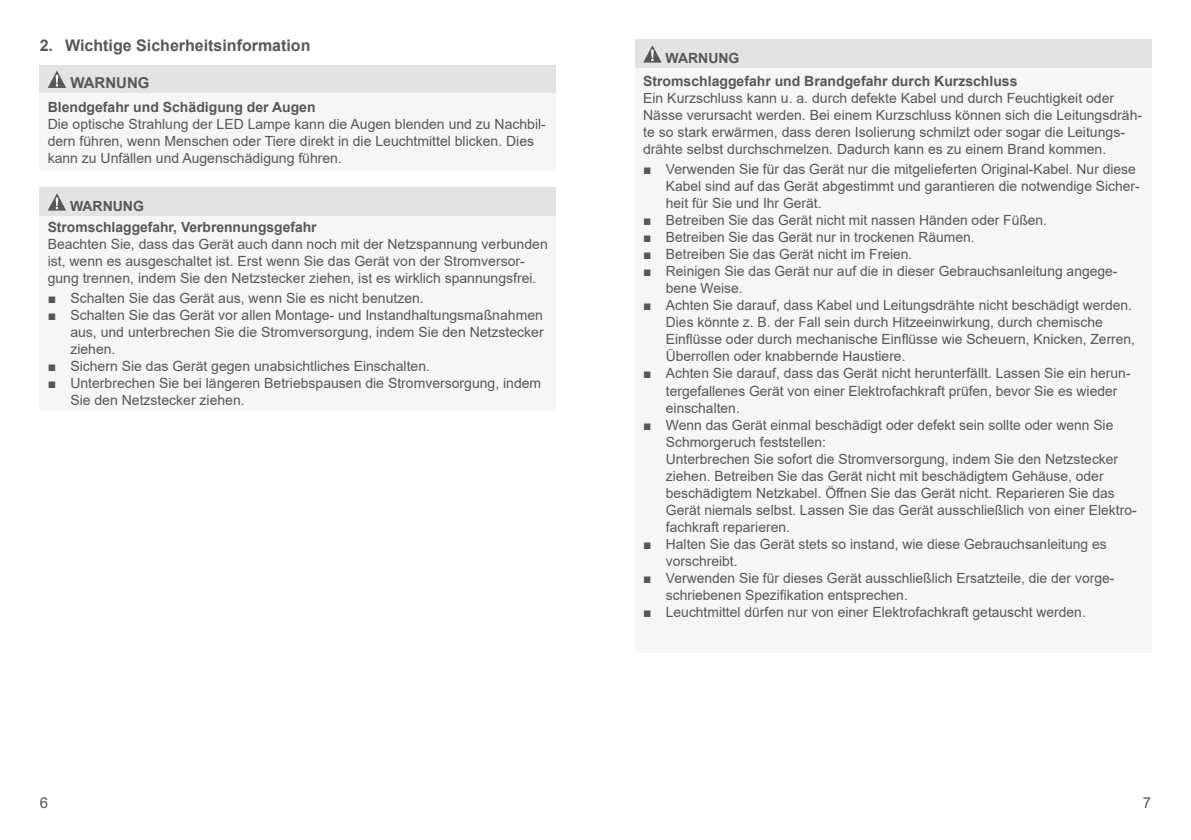
<style>
.page{position:relative;width:1191px;height:840px;background:#fff}
.page>*{position:absolute;margin:0;border:0;box-sizing:border-box;transform-origin:0 0}
.t1{font:700 16px "Arial";color:#575756}
.t2{font:700 15px "Arial";color:#575756}
.t3{font:15px "Arial";color:#575756}
.t4{font:14px/17px "Arial";color:#575756}
.t5{font:700 14px/21.4px "Arial";color:#575756}
.s1{font-weight:700}
</style>
<div class="page">
<div style="left:40px;top:65px;width:516px;height:28px;background:#e3e3e3"></div>
<div style="left:40px;top:93px;width:516px;height:78px;background:#f6f6f6"></div>
<svg style="left:48px;top:71px;width:18px;height:17px"></svg>
<div style="left:40px;top:188px;width:516px;height:28px;background:#e3e3e3"></div>
<div style="left:40px;top:216px;width:516px;height:194px;background:#f6f6f6"></div>
<svg style="left:48px;top:193px;width:18px;height:17px"></svg>
<div style="left:635px;top:40px;width:516px;height:28px;background:#e3e3e3"></div>
<div style="left:635px;top:68px;width:516px;height:584px;background:#f6f6f6"></div>
<svg style="left:643px;top:45px;width:18px;height:18px"></svg>
<p class="t1" style="left:40px;top:34px;width:272px">2. Wichtige Sicherheitsinformation</p>
<p class="t2" style="left:70px;top:72px;width:81px">WARNUNG</p>
<p class="t5" style="left:48px;top:96px;width:269px">Blendgefahr und Schädigung der Augen</p>
<p class="t4" style="left:48px;top:115px;width:500px">Die optische Strahlung der LED Lampe kann die Augen blenden und zu Nachbil&shy;dern führen, wenn Menschen oder Tiere direkt in die Leuchtmittel blicken. Dies kann zu Unfällen und Augenschädigung führen.</p>
<p class="t5" style="left:48px;top:195px;width:270px;text-indent:22px">WARNUNG<br>Stromschlaggefahr, Verbrennungsgefahr</p>
<p class="t4" style="left:48px;top:235px;width:501px">Beachten Sie, dass das Gerät auch dann noch mit der Netzspannung verbunden ist, wenn es ausgeschaltet ist. Erst wenn Sie das Gerät von der Stromversor&shy;gung trennen, indem Sie den Netzstecker ziehen, ist es wirklich spannungsfrei.</p>
<p class="t4" style="left:48px;top:289px;width:377px"><span class="s1">■</span> Schalten Sie das Gerät aus, wenn Sie es nicht benutzen.</p>
<p class="t4" style="left:70px;top:306px;width:475px;text-align:justify;text-indent:-23px"><span class="s1">■</span> Schalten Sie das Gerät vor allen Montage- und Instandhaltungsmaßnahmen aus, und unterbrechen Sie die Stromversorgung, indem Sie den Netzstecker ziehen.</p>
<p class="t4" style="left:48px;top:357px;width:384px"><span class="s1">■</span> Sichern Sie das Gerät gegen unabsichtliches Einschalten.</p>
<p class="t4" style="left:70px;top:374px;width:472px;text-indent:-23px"><span class="s1">■</span> Unterbrechen Sie bei längeren Betriebspausen die Stromversorgung, indem<br>Sie den Netzstecker ziehen.</p>
<p class="t5" style="left:643px;top:46px;width:376px;line-height:23.8px;text-indent:22px">WARNUNG<br>Stromschlaggefahr und Brandgefahr durch Kurzschluss</p>
<p class="t4" style="left:643px;top:90px;width:500px">Ein Kurzschluss kann u. a. durch defekte Kabel und durch Feuchtigkeit oder Nässe verursacht werden. Bei einem Kurzschluss können sich die Leitungsdräh&shy;te so stark erwärmen, dass deren Isolierung schmilzt oder sogar die Leitungs&shy;drähte selbst durchschmelzen. Dadurch kann es zu einem Brand kommen.</p>
<p class="t4" style="left:666px;top:161px;width:475px;text-indent:-23px"><span class="s1">■</span> Verwenden Sie für das Gerät nur die mitgelieferten Original-Kabel. Nur diese<br>Kabel sind auf das Gerät abgestimmt und garantieren die notwendige Sicher&shy;heit für Sie und Ihr Gerät.</p>
<p class="t4" style="left:643px;top:212px;width:405px"><span class="s1">■</span> Betreiben Sie das Gerät nicht mit nassen Händen oder Füßen.</p>
<p class="t4" style="left:643px;top:229px;width:333px"><span class="s1">■</span> Betreiben Sie das Gerät nur in trockenen Räumen.</p>
<p class="t4" style="left:643px;top:246px;width:271px"><span class="s1">■</span> Betreiben Sie das Gerät nicht im Freien.</p>
<p class="t4" style="left:666px;top:263px;width:452px;text-indent:-23px"><span class="s1">■</span> Reinigen Sie das Gerät nur auf die in dieser Gebrauchsanleitung angege&shy;bene Weise.</p>
<p class="t4" style="left:666px;top:297px;width:471px;text-indent:-23px"><span class="s1">■</span> Achten Sie darauf, dass Kabel und Leitungsdrähte nicht beschädigt werden.<br>Dies könnte z. B. der Fall sein durch Hitzeeinwirkung, durch chemische Einflüsse oder durch mechanische Einflüsse wie Scheuern, Knicken, Zerren, Überrollen oder knabbernde Haustiere.</p>
<p class="t4" style="left:666px;top:365px;width:466px;text-indent:-23px"><span class="s1">■</span> Achten Sie darauf, dass das Gerät nicht herunterfällt. Lassen Sie ein herun&shy;tergefallenes Gerät von einer Elektrofachkraft prüfen, bevor Sie es wieder einschalten.</p>
<p class="t4" style="left:666px;top:416px;width:472px;text-indent:-23px"><span class="s1">■</span> Wenn das Gerät einmal beschädigt oder defekt sein sollte oder wenn Sie Schmorgeruch feststellen:<br>Unterbrechen Sie sofort die Stromversorgung, indem Sie den Netzstecker ziehen. Betreiben Sie das Gerät nicht mit beschädigtem Gehäuse, oder beschädigtem Netzkabel. Öffnen Sie das Gerät nicht. Reparieren Sie das Gerät niemals selbst. Lassen Sie das Gerät ausschließlich von einer Elektro&shy;fachkraft reparieren.</p>
<p class="t4" style="left:666px;top:535px;width:442px;text-indent:-23px"><span class="s1">■</span> Halten Sie das Gerät stets so instand, wie diese Gebrauchsanleitung es vorschreibt.</p>
<p class="t4" style="left:666px;top:569px;width:450px;text-indent:-23px"><span class="s1">■</span> Verwenden Sie für dieses Gerät ausschließlich Ersatzteile, die der vorge&shy;schriebenen Spezifikation entsprechen.</p>
<p class="t4" style="left:643px;top:603px;width:444px"><span class="s1">■</span> Leuchtmittel dürfen nur von einer Elektrofachkraft getauscht werden.</p>
<p class="t3" style="left:40px;top:792px;width:10px">6</p>
<p class="t3" style="left:1143px;top:792px;width:10px">7</p>
</div>
